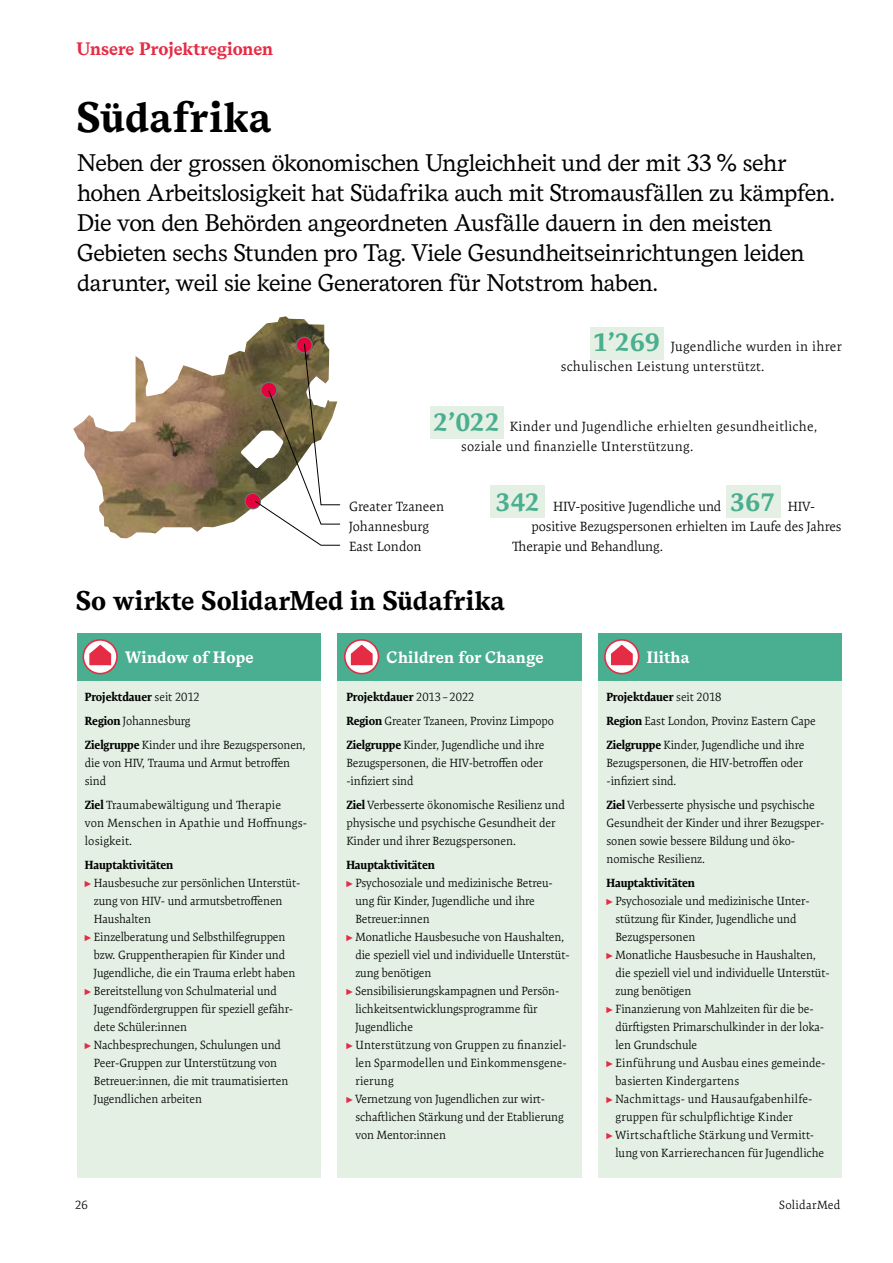
<style>
.page{position:relative;width:893px;height:1263px;background:#fff}
.page>*{position:absolute;margin:0;border:0;box-sizing:border-box;transform-origin:0 0}
.t1{font:700 42.45px "Messina Serif";letter-spacing:.01em;color:#000}
.t2{font:700 27px "Messina Serif";letter-spacing:.005em;color:#000}
.t3{font:24px/30px "Messina Serif";letter-spacing:-.025em;color:#000}
.t4{font:700 18px "Messina Serif";letter-spacing:-.01em;color:#e52c45}
.t5{font:700 16.5px "Messina Serif";letter-spacing:.01em;color:#fff}
.t6{font:300 13.5px/20px "Expo Serif Pro";letter-spacing:.015em;color:#000}
.t7{font:300 13.5px "Expo Serif Pro";letter-spacing:-.01em;color:#000}
.t8{font:300 12px/18px "Expo Serif Pro";letter-spacing:-.01em;color:#000}
.t9{font:300 12px/18px "Expo Serif Pro";letter-spacing:.01em;color:#000}
.t10{font:300 12px "Expo Serif Pro";letter-spacing:.015em;color:#000}
.t11{font:300 12px "Expo Serif Pro";letter-spacing:.02em;color:#000}
.t12{font:700 12px "Expo Serif Pro";letter-spacing:-.01em;color:#000}
.t13{font:300 12px "Expo Serif Pro";letter-spacing:.025em;color:#000}
.s1{font-weight:700;font-size:25.5px;color:#4aae90}
.s2{font-weight:700}
.s3{font-family:"Andale Mono";font-weight:400;font-size:10.5px;color:#e52c45}
</style>
<div class="page">
<img style="left:73px;top:316px;width:252px;height:222px">
<div style="left:490px;top:485px;width:55px;height:32px;background:#e3f0e3"></div>
<div style="left:726px;top:485px;width:55px;height:32px;background:#e3f0e3"></div>
<div style="left:430px;top:406px;width:74px;height:32px;background:#e3f0e3"></div>
<div style="left:590px;top:327px;width:74px;height:32px;background:#e3f0e3"></div>
<div style="left:77px;top:676px;width:243px;height:502px;background:#e3f0e3"></div>
<div style="left:599px;top:676px;width:243px;height:502px;background:#e3f0e3"></div>
<div style="left:337px;top:676px;width:245px;height:502px;background:#e3f0e3"></div>
<div style="left:77px;top:634px;width:243px;height:47px;background:#4aae90"></div>
<div style="left:599px;top:634px;width:243px;height:47px;background:#4aae90"></div>
<div style="left:337px;top:634px;width:245px;height:47px;background:#4aae90"></div>
<svg style="left:82px;top:639px;width:36px;height:35px"></svg>
<svg style="left:604px;top:639px;width:35px;height:35px"></svg>
<svg style="left:344px;top:639px;width:35px;height:35px"></svg>
<svg style="left:245px;top:337px;width:96px;height:209px"></svg>
<h3 class="t4" style="left:77px;top:35px;width:198px">Unsere Projektregionen</h3>
<h1 class="t1" style="left:76px;top:85px;width:197px">Südafrika</h1>
<p class="t3" style="left:77px;top:147px;width:759px">Neben der grossen ökonomischen Ungleichheit und der mit 33 % sehr hohen Arbeitslosigkeit hat Südafrika auch mit Stromausfällen zu kämpfen.<br>Die von den Behörden angeordneten Ausfälle dauern in den meisten Gebieten sechs Stunden pro Tag. Viele Gesundheitseinrichtungen leiden darunter, weil sie keine Generatoren für Notstrom haben.</p>
<p class="t6" style="left:561px;top:336px;width:282px;text-indent:33px"><span class="s1">1’269</span> Jugendliche wurden in ihrer schulischen Leistung unterstützt.</p>
<p class="t6" style="left:461px;top:416px;width:357px;text-indent:-28px"><span class="s1">2’022</span> Kinder und Jugendliche erhielten gesundheitliche, soziale und finanzielle Unterstützung.</p>
<p class="t7" style="left:496px;top:498px;width:321px"><span class="s1">342</span> HIV-positive Jugendliche und <span class="s1">367</span> HIV-</p>
<p class="t7" style="left:532px;top:518px;width:312px">positive Bezugspersonen erhielten im Laufe des Jahres</p>
<p class="t7" style="left:512px;top:538px;width:152px">Therapie und Behandlung.</p>
<p class="t6" style="left:349px;top:496px;width:97px">Greater Tzaneen<br>Johannesburg<br>East London</p>
<h2 class="t2" style="left:76px;top:581px;width:431px">So wirkte SolidarMed in Südafrika</h2>
<h3 class="t5" style="left:125px;top:645px;width:130px">Window of Hope</h3>
<h3 class="t5" style="left:386px;top:645px;width:159px">Children for Change</h3>
<h3 class="t5" style="left:647px;top:645px;width:44px">Ilitha</h3>
<p class="t8" style="left:85px;top:685px;width:222px;line-height:24px"><span class="s2">Projektdauer</span> seit 2012<br><span class="s2">Region</span> Johannesburg<br><span class="s2">Zielgruppe</span> Kinder und ihre Bezugspersonen,</p>
<p class="t8" style="left:85px;top:754px;width:207px">die von HIV, Trauma und Armut betroffen sind</p>
<p class="t9" style="left:85px;top:796px;width:224px"><span class="s2">Ziel</span> Traumabewältigung und Therapie<br>von Menschen in Apathie und Hoffnungs&shy;losigkeit.</p>
<p class="t12" style="left:85px;top:858px;width:90px">Hauptaktivitäten</p>
<p class="t8" style="left:85px;top:874px;width:217px"><span class="s3">►</span> Hausbesuche zur persönlichen Unterstüt-</p>
<p class="t8" style="left:94px;top:892px;width:190px">zung von HIV- und armutsbetroffenen</p>
<p class="t8" style="left:94px;top:910px;width:59px">Haushalten</p>
<p class="t8" style="left:85px;top:928px;width:202px"><span class="s3">►</span> Einzelberatung und Selbsthilfegruppen</p>
<p class="t8" style="left:94px;top:946px;width:193px">bzw. Gruppentherapien für Kinder und</p>
<p class="t8" style="left:94px;top:964px;width:203px">Jugendliche, die ein Trauma erlebt haben</p>
<p class="t8" style="left:85px;top:982px;width:193px"><span class="s3">►</span> Bereitstellung von Schulmaterial und</p>
<p class="t8" style="left:94px;top:1000px;width:201px">Jugendfördergruppen für speziell gefähr-</p>
<p class="t8" style="left:94px;top:1018px;width:95px">dete Schüler:innen</p>
<p class="t8" style="left:85px;top:1036px;width:198px"><span class="s3">►</span> Nachbesprechungen, Schulungen und</p>
<p class="t8" style="left:94px;top:1054px;width:185px">Peer-Gruppen zur Unterstützung von</p>
<p class="t8" style="left:94px;top:1072px;width:196px">Betreuer:innen, die mit traumatisierten</p>
<p class="t8" style="left:94px;top:1090px;width:110px">Jugendlichen arbeiten</p>
<p class="t8" style="left:75px;top:1196px;width:14px">26</p>
<p class="t8" style="left:346px;top:685px;width:209px;line-height:24px"><span class="s2">Projektdauer</span> 2013–2022<br><span class="s2">Region</span> Greater Tzaneen, Provinz Limpopo<br><span class="s2">Zielgruppe</span> Kinder, Jugendliche und ihre</p>
<p class="t8" style="left:346px;top:754px;width:198px">Bezugspersonen, die HIV-betroffen oder -infiziert sind</p>
<p class="t8" style="left:346px;top:796px;width:220px"><span class="s2">Ziel</span> Verbesserte ökonomische Resilienz und physische und psychische Gesundheit der<br>Kinder und ihrer Bezugspersonen.</p>
<p class="t12" style="left:346px;top:858px;width:90px">Hauptaktivitäten</p>
<p class="t8" style="left:346px;top:874px;width:208px"><span class="s3">►</span> Psychosoziale und medizinische Betreu-</p>
<p class="t8" style="left:355px;top:892px;width:181px">ung für Kinder, Jugendliche und ihre</p>
<p class="t8" style="left:355px;top:910px;width:76px">Betreuer:innen</p>
<p class="t8" style="left:346px;top:928px;width:219px"><span class="s3">►</span> Monatliche Hausbesuche von Haushalten,</p>
<p class="t8" style="left:355px;top:946px;width:216px">die speziell viel und individuelle Unterstüt-</p>
<p class="t8" style="left:355px;top:964px;width:77px">zung benötigen</p>
<p class="t8" style="left:346px;top:982px;width:214px"><span class="s3">►</span> Sensibilisierungskampagnen und Persön-</p>
<p class="t8" style="left:355px;top:1000px;width:184px">lichkeitsentwicklungsprogramme für</p>
<p class="t8" style="left:355px;top:1018px;width:59px">Jugendliche</p>
<p class="t10" style="left:346px;top:1037px;width:221px"><span class="s3">►</span> Unterstützung von Gruppen zu finanziel-</p>
<p class="t9" style="left:355px;top:1053px;width:213px">len Sparmodellen und Einkommensgene-</p>
<p class="t11" style="left:355px;top:1073px;width:40px">rierung</p>
<p class="t8" style="left:346px;top:1090px;width:200px"><span class="s3">►</span> Vernetzung von Jugendlichen zur wirt-</p>
<p class="t8" style="left:355px;top:1108px;width:210px">schaftlichen Stärkung und der Etablierung</p>
<p class="t8" style="left:355px;top:1126px;width:92px">von Mentor:innen</p>
<p class="t8" style="left:606px;top:685px;width:211px;line-height:24px"><span class="s2">Projektdauer</span> seit 2018<br><span class="s2">Region</span> East London, Provinz Eastern Cape<br><span class="s2">Zielgruppe</span> Kinder, Jugendliche und ihre</p>
<p class="t8" style="left:606px;top:754px;width:198px">Bezugspersonen, die HIV-betroffen oder -infiziert sind.</p>
<p class="t8" style="left:606px;top:796px;width:220px"><span class="s2">Ziel</span> Verbesserte physische und psychische Gesundheit der Kinder und ihrer Bezugsper&shy;sonen sowie bessere Bildung und öko&shy;nomische Resilienz.</p>
<p class="t12" style="left:606px;top:876px;width:90px">Hauptaktivitäten</p>
<p class="t8" style="left:606px;top:892px;width:205px"><span class="s3">►</span> Psychosoziale und medizinische Unter-</p>
<p class="t8" style="left:615px;top:910px;width:183px">stützung für Kinder, Jugendliche und</p>
<p class="t8" style="left:615px;top:928px;width:81px">Bezugspersonen</p>
<p class="t8" style="left:606px;top:946px;width:211px"><span class="s3">►</span> Monatliche Hausbesuche in Haushalten,</p>
<p class="t8" style="left:615px;top:964px;width:216px">die speziell viel und individuelle Unterstüt-</p>
<p class="t8" style="left:615px;top:982px;width:77px">zung benötigen</p>
<p class="t8" style="left:606px;top:1000px;width:209px"><span class="s3">►</span> Finanzierung von Mahlzeiten für die be-</p>
<p class="t8" style="left:615px;top:1018px;width:210px">dürftigsten Primarschulkinder in der loka-</p>
<p class="t8" style="left:615px;top:1036px;width:83px">len Grundschule</p>
<p class="t10" style="left:606px;top:1055px;width:221px"><span class="s3">►</span> Einführung und Ausbau eines gemeinde-</p>
<p class="t10" style="left:615px;top:1073px;width:125px">basierten Kindergartens</p>
<p class="t11" style="left:606px;top:1091px;width:207px"><span class="s3">►</span> Nachmittags- und Hausaufgabenhilfe-</p>
<p class="t9" style="left:615px;top:1107px;width:179px">gruppen für schulpflichtige Kinder</p>
<p class="t13" style="left:606px;top:1127px;width:209px"><span class="s3">►</span> Wirtschaftliche Stärkung und Vermitt-</p>
<p class="t8" style="left:615px;top:1143px;width:210px">lung von Karrierechancen für Jugendliche</p>
<p class="t11" style="left:779px;top:1198px;width:63px">SolidarMed</p>
</div>
